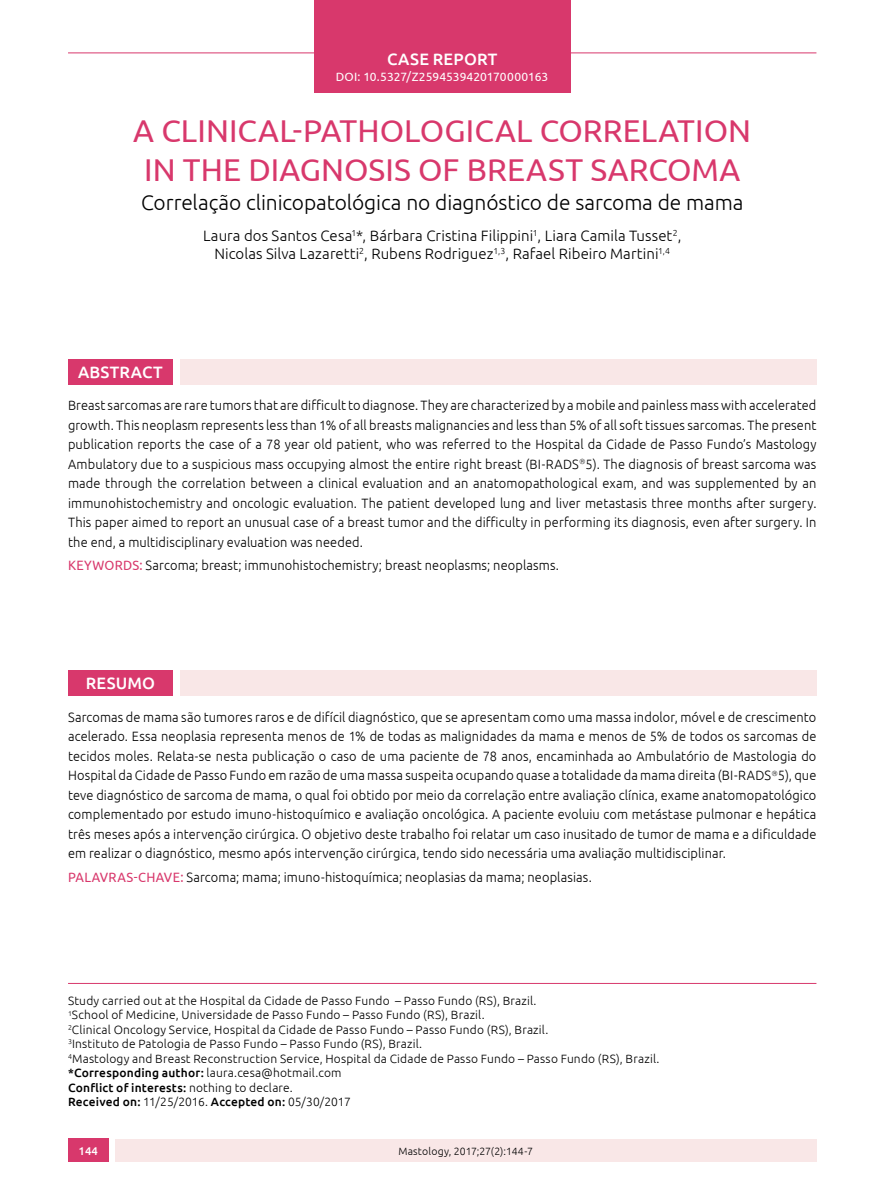
<style>
.page{position:relative;width:893px;height:1191px;background:#fff}
.page>*{position:absolute;margin:0;border:0;box-sizing:border-box;transform-origin:0 0}
.t1{font:31.5px/39px "Ubuntu";letter-spacing:.005em;color:#d8386c;text-align:center}
.t2{font:300 21px "Ubuntu";letter-spacing:-.005em;color:#000}
.t3{font:500 16.5px "Ubuntu";letter-spacing:.015em;color:#fff}
.t4{font:300 15px/18px "Ubuntu";letter-spacing:.005em;color:#000;text-align:center}
.t5{font:300 13.5px/19.5px "Ubuntu";letter-spacing:.01em;color:#000;text-align:justify;scale:.95 1}
.t6{font:300 12px/14.4px "Ubuntu";letter-spacing:.015em;color:#000}
.t7{font:12px "Ubuntu";color:#fff}
.t8{font:500 11.25px "Ubuntu";color:#fff}
.t9{font:300 10.5px "Ubuntu";letter-spacing:.015em;color:#000}
.s1{font-weight:400;color:#d8386c}
.s2{font-weight:500}
</style>
<div class="page">
<div style="left:115px;top:1139px;width:701px;height:23px;background:#f9e7e7"></div>
<div style="left:68px;top:1138px;width:40px;height:24px;background:#d8386c"></div>
<hr style="left:68px;top:53px;width:748px;height:1px;background:#d8386c">
<hr style="left:68px;top:983px;width:748px;height:1px;background:#d8386c">
<div style="left:68px;top:358px;width:105px;height:26px;background:#d8386c"></div>
<div style="left:180px;top:358px;width:636px;height:26px;background:#f9e7e7"></div>
<div style="left:68px;top:670px;width:105px;height:26px;background:#d8386c"></div>
<div style="left:180px;top:670px;width:636px;height:26px;background:#f9e7e7"></div>
<div style="left:314px;top:0;width:256px;height:92px;background:#d8386c"></div>
<p class="t3" style="left:387px;top:49px;width:112px">CASE REPORT</p>
<p class="t7" style="left:336px;top:70px;width:214px">DOI: 10.5327/Z2594539420170000163</p>
<h1 class="t1" style="left:133px;top:110px;width:619px">A CLINICAL-PATHOLOGICAL CORRELATION<br>IN THE DIAGNOSIS OF BREAST SARCOMA</h1>
<h2 class="t2" style="left:141px;top:190px;width:604px">Correlação clinicopatológica no diagnóstico de sarcoma de mama</h2>
<p class="t4" style="left:203px;top:226px;width:480px">Laura dos Santos Cesa<sup>1</sup>*, Bárbara Cristina Filippini<sup>1</sup>, Liara Camila Tusset<sup>2</sup>,<br>Nicolas Silva Lazaretti<sup>2</sup>, Rubens Rodriguez<sup>1,3</sup>, Rafael Ribeiro Martini<sup>1,4</sup></p>
<p class="t3" style="left:78px;top:362px;width:86px">ABSTRACT</p>
<p class="t5" style="left:68px;top:395px;width:789px">Breast sarcomas are rare tumors that are difficult to diagnose. They are characterized by a mobile and painless mass with accelerated growth. This neoplasm represents less than 1% of all breasts malignancies and less than 5% of all soft tissues sarcomas. The present publication reports the case of a 78 year old patient, who was referred to the Hospital da Cidade de Passo Fundo’s Mastology Ambulatory due to a suspicious mass occupying almost the entire right breast (BI-RADS 5). The diagnosis of breast sarcoma was made through the correlation between a clinical evaluation and an anatomopathological exam, and was supplemented by an immunohistochemistry and oncologic evaluation. The patient developed lung and liver metastasis three months after surgery.<br>This paper aimed to report an unusual case of a breast tumor and the difficulty in performing its diagnosis, even after surgery. In the end, a multidisciplinary evaluation was needed.</p>
<p class="t5" style="left:68px;top:555px;width:518px"><span class="s1">KEYWORDS:</span> Sarcoma; breast; immunohistochemistry; breast neoplasms; neoplasms.</p>
<p class="t3" style="left:86px;top:673px;width:71px">RESUMO</p>
<p class="t5" style="left:68px;top:706px;width:789px">Sarcomas de mama são tumores raros e de difícil diagnóstico, que se apresentam como uma massa indolor, móvel e de crescimento acelerado. Essa neoplasia representa menos de 1% de todas as malignidades da mama e menos de 5% de todos os sarcomas de tecidos moles. Relata-se nesta publicação o caso de uma paciente de 78 anos, encaminhada ao Ambulatório de Mastologia do Hospital da Cidade de Passo Fundo em razão de uma massa suspeita ocupando quase a totalidade da mama direita (BI-RADS 5), que teve diagnóstico de sarcoma de mama, o qual foi obtido por meio da correlação entre avaliação clínica, exame anatomopatológico complementado por estudo imuno-histoquímico e avaliação oncológica. A paciente evoluiu com metástase pulmonar e hepática três meses após a intervenção cirúrgica. O objetivo deste trabalho foi relatar um caso inusitado de tumor de mama e a dificuldade em realizar o diagnóstico, mesmo após intervenção cirúrgica, tendo sido necessária uma avaliação multidisciplinar.</p>
<p class="t5" style="left:68px;top:867px;width:553px"><span class="s1">PALAVRAS-CHAVE:</span> Sarcoma; mama; imuno-histoquímica; neoplasias da mama; neoplasias.</p>
<p class="t6" style="left:68px;top:993px;width:593px">Study carried out at the Hospital da Cidade de Passo Fundo – Passo Fundo (RS), Brazil.<br><sup>1</sup>School of Medicine, Universidade de Passo Fundo – Passo Fundo (RS), Brazil.<br><sup>2</sup>Clinical Oncology Service, Hospital da Cidade de Passo Fundo – Passo Fundo (RS), Brazil.<br><sup>3</sup>Instituto de Patologia de Passo Fundo – Passo Fundo (RS), Brazil.<br><sup>4</sup>Mastology and Breast Reconstruction Service, Hospital da Cidade de Passo Fundo – Passo Fundo (RS), Brazil. <span class="s2">*Corresponding author:</span> laura.cesa@hotmail.com<br><span class="s2">Conflict of interests:</span> nothing to declare.<br><span class="s2">Received on:</span> 11/25/2016. <span class="s2">Accepted on:</span> 05/30/2017</p>
<p class="t8" style="left:79px;top:1143px;width:21px">144</p>
<p class="t9" style="left:398px;top:1144px;width:136px">Mastology, 2017;27(2):144-7</p>
</div>
